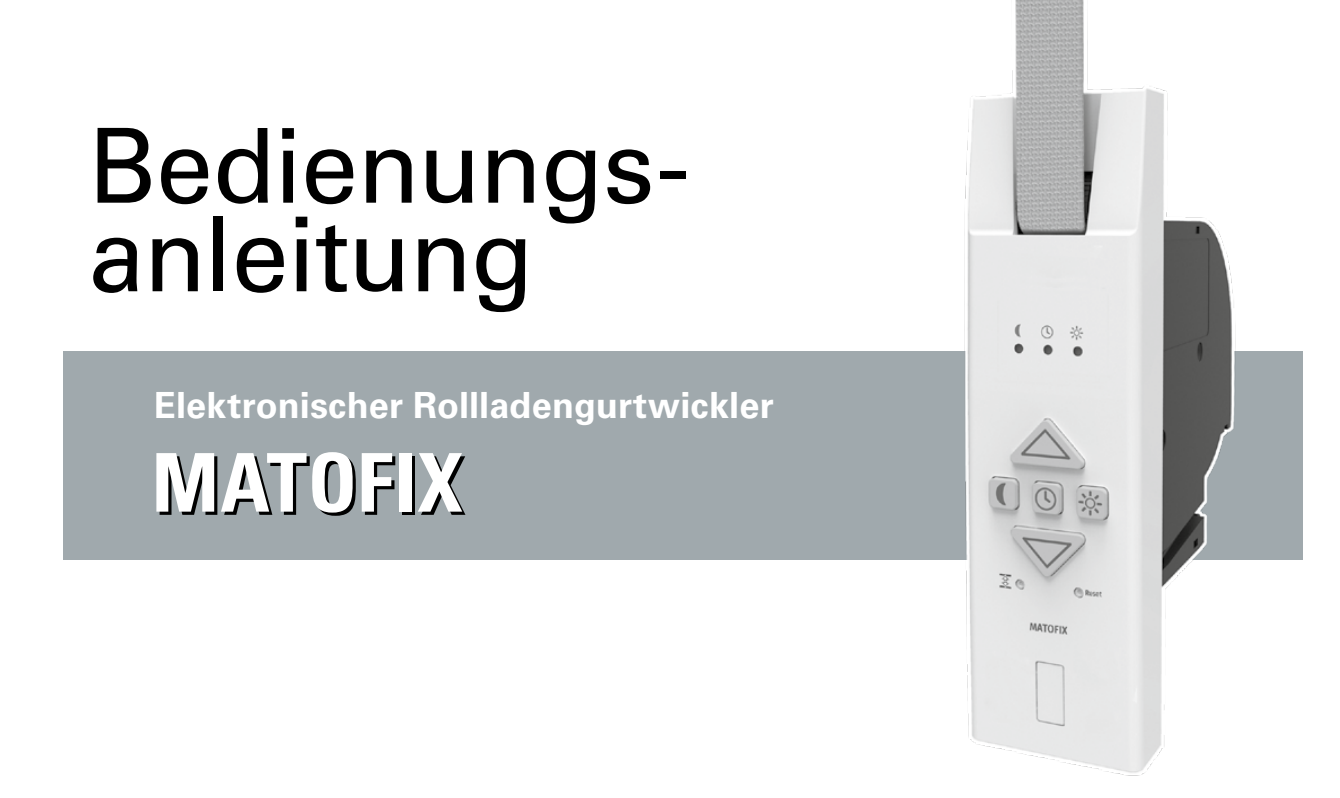
<style>
.page{position:relative;width:1340px;height:798px;background:#fff}
.page>*{position:absolute;margin:0;border:0;box-sizing:border-box;transform-origin:0 0}
.t1{font:103.5px/88.4px "Univers LT Std";letter-spacing:-.015em;color:#000}
.t2{font:700 condensed 81px "Univers LT Std";letter-spacing:.01em;color:#000}
.t3{font:700 36px "Univers LT Std";letter-spacing:.005em;color:#fff}
</style>
<div class="page">
<div style="left:63px;top:351px;width:1239px;height:209px;background:#a0a9ad"></div>
<img style="left:964px;top:0;width:272px;height:776px">
<h1 class="t1" style="left:88px;top:122px;width:603px">Bedienungs&shy;anleitung</h1>
<p class="t3" style="left:154px;top:384px;width:621px">Elektronischer Rollladengurtwickler</p>
<h2 class="t2" style="left:155px;top:436px;width:312px">MATOFIX</h2>
</div>
